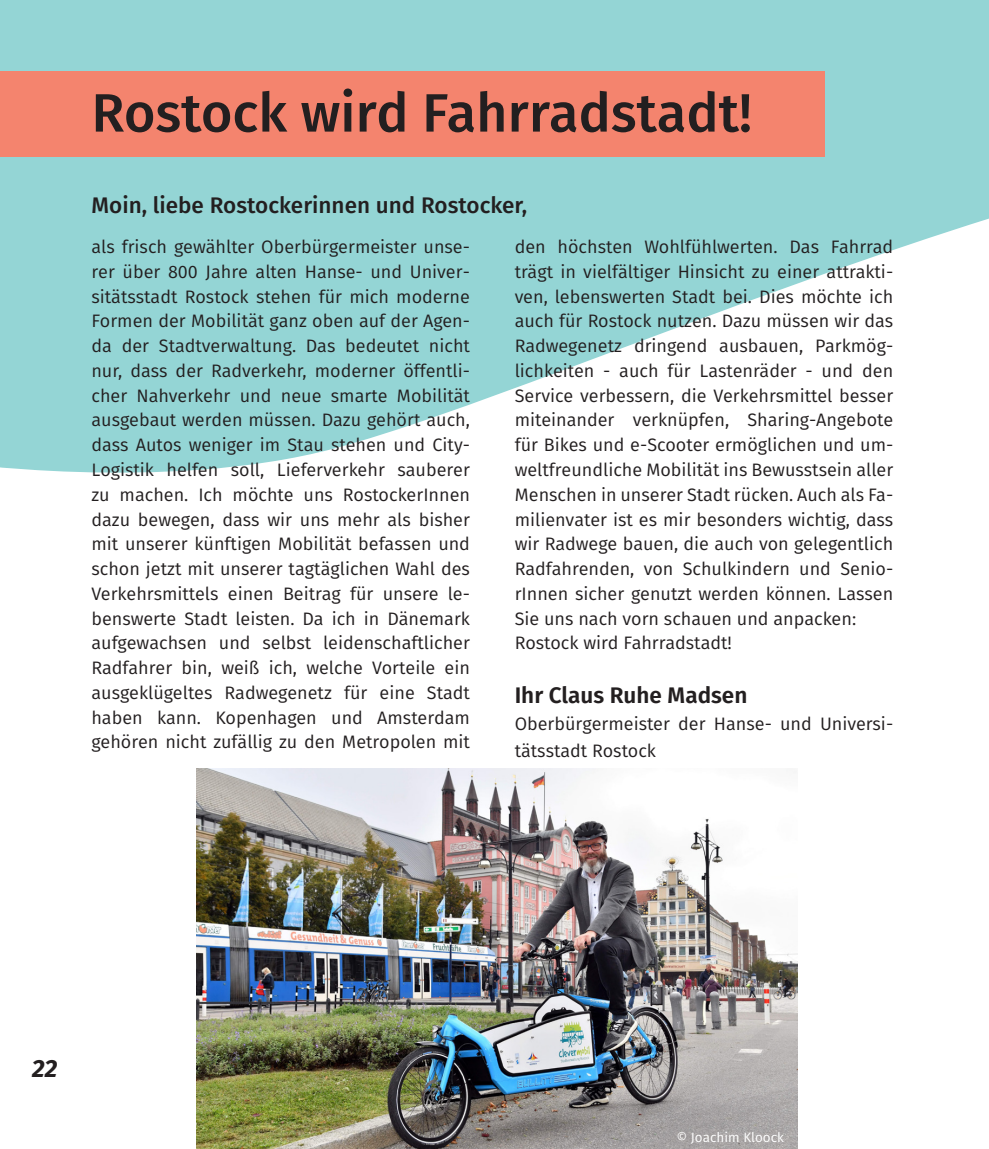
<style>
.page{position:relative;width:989px;height:1149px;background:#fff}
.page>*{position:absolute;margin:0;border:0;box-sizing:border-box;transform-origin:0 0}
.t1{font:500 54px "Fira Sans";color:#231f20}
.t2{font:italic 700 24.75px "Fira Sans";color:#231f20}
.t3{font:500 22.5px "Fira Sans";color:#231f20}
.t4{font:600 22.5px "Fira Sans";color:#231f20}
.t5{font:18px/24.8px "Fira Sans";color:#231f20;text-align:justify}
.t6{font:13.5px "Fira Sans";color:#fff}
</style>
<div class="page">
<svg style="left:0;top:0;width:989px;height:473px;fill:#94d5d5"></svg>
<div style="left:0;top:71px;width:824px;height:85px;background:#f4846e"></div>
<img style="left:196px;top:768px;width:601px;height:380px">
<p class="t1" style="left:91px;top:69px;width:662px">Rostock wird Fahrradstadt!</p>
<p class="t3" style="left:91px;top:187px;width:437px">Moin, liebe Rostockerinnen und Rostocker,</p>
<p class="t5" style="left:91px;top:234px;width:380px">als frisch gewählter Oberbürgermeister unse&shy;rer über 800 Jahre alten Hanse- und Univer&shy;sitätsstadt Rostock stehen für mich moderne Formen der Mobilität ganz oben auf der Agen&shy;da der Stadtverwaltung. Das bedeutet nicht nur, dass der Radverkehr, moderner öffentli&shy;cher Nahverkehr und neue smarte Mobilität ausgebaut werden müssen. Dazu gehört auch, dass Autos weniger im Stau stehen und City-Logistik helfen soll, Lieferverkehr sauberer zu machen. Ich möchte uns RostockerInnen dazu bewegen, dass wir uns mehr als bisher mit unserer künftigen Mobilität befassen und schon jetzt mit unserer tagtäglichen Wahl des Verkehrsmittels einen Beitrag für unsere le&shy;benswerte Stadt leisten. Da ich in Dänemark aufgewachsen und selbst leidenschaftlicher Radfahrer bin, weiß ich, welche Vorteile ein ausgeklügeltes Radwegenetz für eine Stadt haben kann. Kopenhagen und Amsterdam gehören nicht zufällig zu den Metropolen mit</p>
<p class="t5" style="left:514px;top:234px;width:380px">den höchsten Wohlfühlwerten. Das Fahrrad trägt in vielfältiger Hinsicht zu einer attrakti&shy;ven, lebenswerten Stadt bei. Dies möchte ich auch für Rostock nutzen. Dazu müssen wir das Radwegenetz dringend ausbauen, Parkmög&shy;lichkeiten - auch für Lastenräder - und den Service verbessern, die Verkehrsmittel besser miteinander verknüpfen, Sharing-Angebote für Bikes und e-Scooter ermöglichen und um&shy;weltfreundliche Mobilität ins Bewusstsein aller Menschen in unserer Stadt rücken. Auch als Fa&shy;milienvater ist es mir besonders wichtig, dass wir Radwege bauen, die auch von gelegentlich Radfahrenden, von Schulkindern und Senio&shy;rInnen sicher genutzt werden können. Lassen Sie uns nach vorn schauen und anpacken:</p>
<p class="t5" style="left:514px;top:630px;width:219px">Rostock wird Fahrradstadt!</p>
<p class="t4" style="left:514px;top:676px;width:234px">Ihr Claus Ruhe Madsen</p>
<p class="t5" style="left:514px;top:710px;width:380px;line-height:27px">Oberbürgermeister der Hanse- und Universi&shy;tätsstadt Rostock</p>
<h2 class="t2" style="left:32px;top:1046px;width:27px">22</h2>
<p class="t6" style="left:676px;top:1126px;width:109px">© Joachim Kloock</p>
</div>
